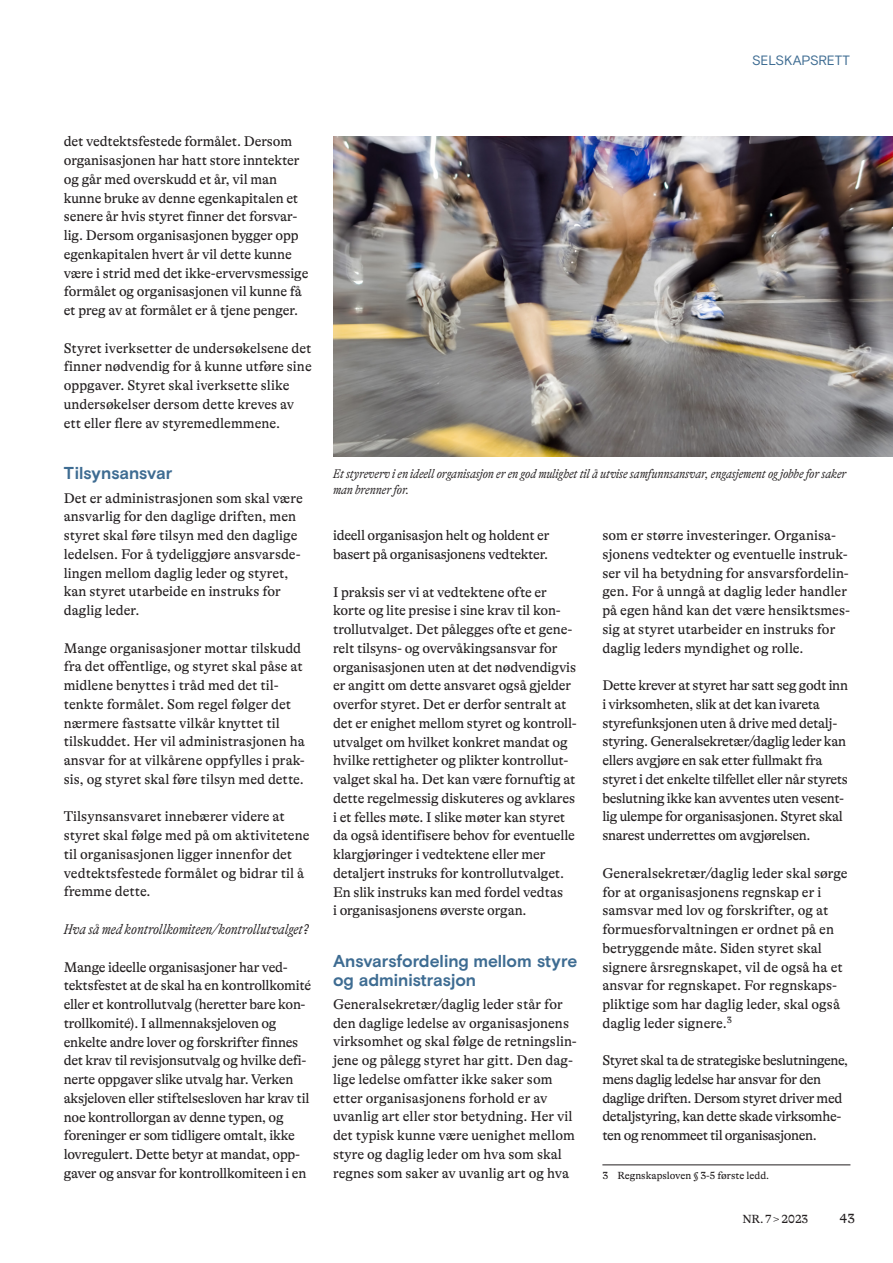
<style>
.page{position:relative;width:893px;height:1263px;background:#fff}
.page>*{position:absolute;margin:0;border:0;box-sizing:border-box;transform-origin:0 0}
.t1{font:700 17.25px/18.8px "Basis Grotesque Pro";color:#3e6c92}
.t2{font:14.25px/18.8px "GT Alpina";letter-spacing:-.01em;color:#231f20}
.t3{font:14.25px/18.8px "GT Alpina";letter-spacing:-.03em;color:#231f20}
.t4{font:italic 300 condensed 14.25px "GT Alpina";color:#231f20}
.t5{font:13.5px "Basis Grotesque Pro";color:#3e6c92}
.t6{font:13.5px "GT Alpina";color:#231f20}
.t7{font:italic 300 condensed 12.75px/15.8px "GT Alpina";color:#231f20}
.t8{font:12px "GT Alpina";letter-spacing:-.005em;color:#231f20}
.t9{font:10.5px "GT Alpina";color:#231f20}
</style>
<div class="page">
<hr style="left:602px;top:1164px;width:248px;height:1px;background:#231f20">
<img style="left:333px;top:136px;width:560px;height:321px">
<p class="t5" style="left:752px;top:52px;width:18px">SELSKAPSRETT</p>
<p class="t2" style="left:64px;top:132px;width:246px">det vedtektsfestede formålet. Dersom organisasjonen har hatt store inntekter og går med overskudd et år, vil man kunne bruke av denne egenkapitalen et senere år hvis styret finner det forsvar&shy;lig. Dersom organisasjonen bygger opp egenkapitalen hvert år vil dette kunne være i strid med det ikke-ervervsmessige formålet og organisasjonen vil kunne få et preg av at formålet er å tjene penger.</p>
<p class="t2" style="left:64px;top:339px;width:250px">Styret iverksetter de undersøkelsene det finner nødvendig for å kunne utføre sine oppgaver. Styret skal iverksette slike undersøkelser dersom dette kreves av ett eller flere av styremedlemmene.</p>
<p class="t1" style="left:64px;top:465px;width:110px">Tilsynsansvar</p>
<p class="t2" style="left:64px;top:489px;width:241px">Det er administrasjonen som skal være ansvarlig for den daglige driften, men styret skal føre tilsyn med den daglige ledelsen. For å tydeliggjøre ansvarsde&shy;lingen mellom daglig leder og styret, kan styret utarbeide en instruks for daglig leder.</p>
<p class="t2" style="left:64px;top:639px;width:243px">Mange organisasjoner mottar tilskudd fra det offentlige, og styret skal påse at midlene benyttes i tråd med det til&shy;tenkte formålet. Som regel følger det nærmere fastsatte vilkår knyttet til tilskuddet. Her vil administrasjonen ha ansvar for at vilkårene oppfylles i prak&shy;sis, og styret skal føre tilsyn med dette.</p>
<p class="t2" style="left:64px;top:807px;width:247px">Tilsynsansvaret innebærer videre at styret skal følge med på om aktivitetene til organisasjonen ligger innenfor det vedtektsfestede formålet og bidrar til å fremme dette.</p>
<p class="t4" style="left:64px;top:921px;width:246px">Hva så med kontrollkomiteen/kontrollutvalget?</p>
<p class="t2" style="left:64px;top:957px;width:249px">Mange ideelle organisasjoner har ved&shy;tektsfestet at de skal ha en kontrollkomité eller et kontrollutvalg (heretter bare kon&shy;trollkomité). I allmennaksjeloven og enkelte andre lover og forskrifter finnes det krav til revisjonsutvalg og hvilke defi&shy;nerte oppgaver slike utvalg har. Verken aksjeloven eller stiftelsesloven har krav til noe kontrollorgan av denne typen, og foreninger er som tidligere omtalt, ikke lovregulert. Dette betyr at mandat, opp&shy;gaver og ansvar for kontrollkomiteen i en</p>
<p class="t7" style="left:333px;top:466px;width:515px">Et styreverv i en ideell organisasjon er en god mulighet til å utvise samfunnsansvar, engasjement og jobbe for saker man brenner for.</p>
<p class="t2" style="left:333px;top:526px;width:218px">ideell organisasjon helt og holdent er basert på organisasjonens vedtekter.</p>
<p class="t2" style="left:333px;top:582px;width:245px">I praksis ser vi at vedtektene ofte er korte og lite presise i sine krav til kon&shy;trollutvalget. Det pålegges ofte et gene&shy;relt tilsyns- og overvåkingsansvar for organisasjonen uten at det nødvendigvis er angitt om dette ansvaret også gjelder overfor styret. Det er derfor sentralt at det er enighet mellom styret og kontroll&shy;utvalget om hvilket konkret mandat og hvilke rettigheter og plikter kontrollut&shy;valget skal ha. Det kan være fornuftig at dette regelmessig diskuteres og avklares i et felles møte. I slike møter kan styret da også identifisere behov for eventuelle klargjøringer i vedtektene eller mer detaljert instruks for kontrollutvalget.<br>En slik instruks kan med fordel vedtas<br>i organisasjonens øverste organ.</p>
<p class="t1" style="left:333px;top:952px;width:246px">Ansvarsfordeling mellom styre og administrasjon</p>
<p class="t2" style="left:333px;top:995px;width:245px">Generalsekretær/daglig leder står for den daglige ledelse av organisasjonens virksomhet og skal følge de retningslin&shy;jene og pålegg styret har gitt. Den dag&shy;lige ledelse omfatter ikke saker som etter organisasjonens forhold er av uvanlig art eller stor betydning. Her vil det typisk kunne være uenighet mellom styre og daglig leder om hva som skal regnes som saker av uvanlig art og hva</p>
<p class="t2" style="left:602px;top:526px;width:249px">som er større investeringer. Organisa&shy;sjonens vedtekter og eventuelle instruk&shy;ser vil ha betydning for ansvarsfordelin&shy;gen. For å unngå at daglig leder handler på egen hånd kan det være hensiktsmes&shy;sig at styret utarbeider en instruks for daglig leders myndighet og rolle.</p>
<p class="t2" style="left:602px;top:676px;width:247px">Dette krever at styret har satt seg godt inn i virksomheten, slik at det kan ivareta styrefunksjonen uten å drive med detalj&shy;styring. Generalsekretær/daglig leder kan ellers avgjøre en sak etter fullmakt fra styret i det enkelte tilfellet eller når styrets beslutning ikke kan avventes uten vesent&shy;lig ulempe for organisasjonen. Styret skal snarest underrettes om avgjørelsen.</p>
<p class="t2" style="left:602px;top:864px;width:247px">Generalsekretær/daglig leder skal sørge for at organisasjonens regnskap er i samsvar med lov og forskrifter, og at formuesforvaltningen er ordnet på en betryggende måte. Siden styret skal signere årsregnskapet, vil de også ha et ansvar for regnskapet. For regnskaps&shy;pliktige som har daglig leder, skal også daglig leder signere.<sup>3</sup></p>
<p class="t3" style="left:602px;top:1051px;width:247px">Styret skal ta de strategiske beslutningene, mens daglig ledelse har ansvar for den daglige driften. Dersom styret driver med detaljstyring, kan dette skade virksomhe&shy;ten og renommeet til organisasjonen.</p>
<p class="t9" style="left:602px;top:1169px;width:168px">3 Regnskapsloven § 3-5 første ledd.</p>
<p class="t8" style="left:742px;top:1212px;width:67px">NR. 7 &gt; 2023</p>
<p class="t6" style="left:840px;top:1211px;width:16px">43</p>
</div>
